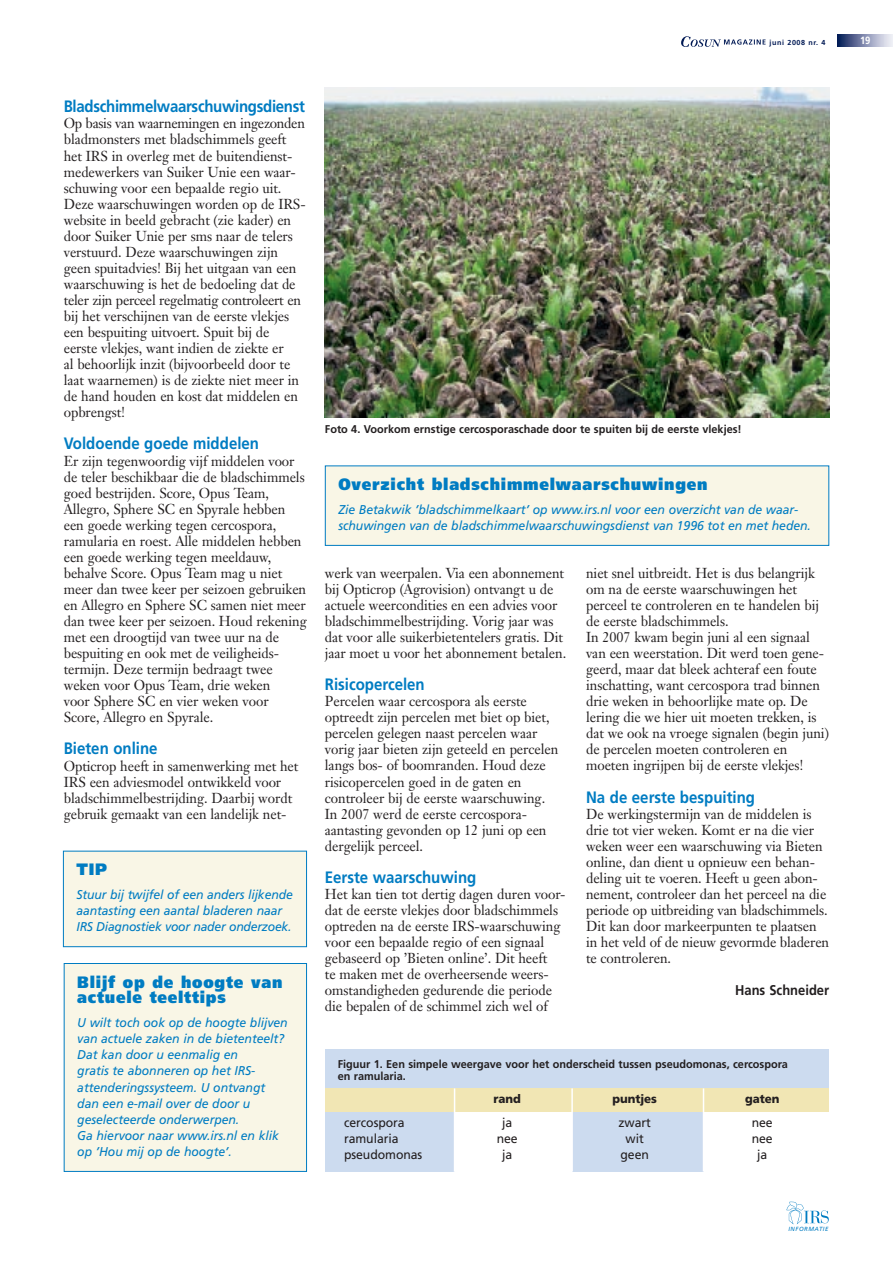
<style>
.page{position:relative;width:893px;height:1263px;background:#fff}
.page>*{position:absolute;margin:0;border:0;box-sizing:border-box;transform-origin:0 0}
.t1{font:700 16.5px "Frutiger";color:#007cc2;scale:.91 1}
.t2{font:900 16.5px/15px "Frutiger";letter-spacing:.05em;color:#007cc2;scale:.92 1}
.t3{font:700 16.5px "Frutiger";letter-spacing:-.02em;color:#007cc2;scale:.91 1}
.t4{font:14.25px/16px "Janson Text";letter-spacing:-.005em;color:#231f20;scale:.96 1}
.t5{font:700 14.1px "Frutiger";color:#231f20;scale:.92 1}
.t6{font:italic 12.75px/16px "Frutiger";letter-spacing:-.005em;color:#007cc2;scale:.96 1}
.t7{font:12.75px "Frutiger";letter-spacing:-.005em;color:#231f20;scale:.96 1}
.t8{font:900 12px "Frutiger";letter-spacing:-.005em;color:#231f20;scale:.96 1}
.t9{font:700 11.25px/12px "Frutiger";color:#231f20}
.t10{font:700 10.5px "Frutiger";color:#fff;scale:.9 1}
.t11{font:700 7.2px "Frutiger";letter-spacing:.08em;color:#001954}
.t12{font:italic 6px "Frutiger";letter-spacing:.09em;color:#007cc2}
</style>
<div class="page">
<svg style="left:786px;top:1202px;width:43px;height:22px"></svg>
<svg style="left:838px;top:34px;width:55px;height:13px"></svg>
<svg style="left:681px;top:36px;width:85px;height:11px"></svg>
<div style="left:325px;top:466px;width:504px;height:79px;background:#f9f6e6"></div>
<div style="left:325px;top:465px;width:504px;height:81px;border:1px solid #007cc2"></div>
<div style="left:63px;top:851px;width:244px;height:96px;background:#f9f6e6"></div>
<div style="left:63px;top:851px;width:244px;height:96px;border:1px solid #007cc2"></div>
<div style="left:64px;top:963px;width:243px;height:208px;background:#f9f6e6"></div>
<div style="left:64px;top:963px;width:243px;height:209px;border:1px solid #007cc2"></div>
<div style="left:325px;top:1049px;width:504px;height:123px;background:#ccdbef"></div>
<div style="left:455px;top:1109px;width:116px;height:63px;background:#fff"></div>
<div style="left:704px;top:1109px;width:125px;height:63px;background:#fff"></div>
<div style="left:325px;top:1088px;width:504px;height:23px;background:#f1e6b4"></div>
<hr style="left:571px;top:1088px;width:2px;height:83px;background:#fff">
<hr style="left:703px;top:1088px;width:1px;height:83px;background:#fff">
<hr style="left:454px;top:1088px;width:1px;height:84px;background:#fff">
<img style="left:325px;top:87px;width:504px;height:330px">
<p class="t11" style="left:770px;top:38px;width:58px">juni 2008 nr. 4</p>
<p class="t10" style="left:860px;top:35px;width:13px">19</p>
<p class="t3" style="left:64px;top:97px;width:267px">Bladschimmelwaarschuwingsdienst</p>
<p class="t4" style="left:64px;top:115px;width:254px">Op basis van waarnemingen en ingezonden bladmonsters met bladschimmels geeft het IRS in overleg met de buitendienst&shy;medewerkers van Suiker Unie een waar&shy;schuwing voor een bepaalde regio uit.<br>Deze waarschuwingen worden op de IRS&shy;website in beeld gebracht (zie kader) en door Suiker Unie per sms naar de telers verstuurd. Deze waarschuwingen zijn geen spuitadvies! Bij het uitgaan van een waarschuwing is het de bedoeling dat de teler zijn perceel regelmatig controleert en bij het verschijnen van de eerste vlekjes een bespuiting uitvoert. Spuit bij de eerste vlekjes, want indien de ziekte er<br>al behoorlijk inzit (bijvoorbeeld door te laat waarnemen) is de ziekte niet meer in de hand houden en kost dat middelen en opbrengst!</p>
<p class="t1" style="left:64px;top:434px;width:216px">Voldoende goede middelen</p>
<p class="t4" style="left:64px;top:452px;width:255px">Er zijn tegenwoordig vijf middelen voor de teler beschikbaar die de bladschimmels goed bestrijden. Score, Opus Team, Allegro, Sphere SC en Spyrale hebben een goede werking tegen cercospora, ramularia en roest. Alle middelen hebben een goede werking tegen meeldauw, behalve Score. Opus Team mag u niet meer dan twee keer per seizoen gebruiken en Allegro en Sphere SC samen niet meer dan twee keer per seizoen. Houd rekening met een droogtijd van twee uur na de bespuiting en ook met de veiligheids&shy;termijn. Deze termijn bedraagt twee weken voor Opus Team, drie weken<br>voor Sphere SC en vier weken voor Score, Allegro en Spyrale.</p>
<p class="t1" style="left:64px;top:739px;width:105px">Bieten online</p>
<p class="t4" style="left:64px;top:757px;width:246px">Opticrop heeft in samenwerking met het IRS een adviesmodel ontwikkeld voor bladschimmelbestrijding. Daarbij wordt gebruik gemaakt van een landelijk net-</p>
<p class="t2" style="left:77px;top:862px;width:35px">TIP</p>
<p class="t6" style="left:77px;top:886px;width:227px">Stuur bij twijfel of een anders lijkende aantasting een aantal bladeren naar<br>IRS Diagnostiek voor nader onderzoek.</p>
<p class="t2" style="left:77px;top:974px;width:224px">Blijf op de hoogte van actuele teelttips</p>
<p class="t6" style="left:77px;top:1015px;width:221px">U wilt toch ook op de hoogte blijven van actuele zaken in de bietenteelt?<br>Dat kan door u eenmalig en<br>gratis te abonneren op het IRS&shy;attenderingssysteem. U ontvangt dan een e-mail over de door u geselecteerde onderwerpen.<br>Ga hiervoor naar www.irs.nl en klik op ’Hou mij op de hoogte’.</p>
<p class="t9" style="left:325px;top:423px;width:418px">Foto 4. Voorkom ernstige cercosporaschade door te spuiten bij de eerste vlekjes!</p>
<p class="t2" style="left:338px;top:477px;width:403px">Overzicht bladschimmelwaarschuwingen</p>
<p class="t6" style="left:338px;top:501px;width:494px">Zie Betakwik ’bladschimmelkaart’ op www.irs.nl voor een overzicht van de waar&shy;schuwingen van de bladschimmelwaarschuwingsdienst van 1996 tot en met heden.</p>
<p class="t4" style="left:325px;top:565px;width:253px">werk van weerpalen. Via een abonnement bij Opticrop (Agrovision) ontvangt u de actuele weercondities en een advies voor bladschimmelbestrijding. Vorig jaar was dat voor alle suikerbietentelers gratis. Dit jaar moet u voor het abonnement betalen.</p>
<p class="t1" style="left:325px;top:675px;width:111px">Risicopercelen</p>
<p class="t4" style="left:325px;top:693px;width:245px">Percelen waar cercospora als eerste optreedt zijn percelen met biet op biet, percelen gelegen naast percelen waar vorig jaar bieten zijn geteeld en percelen langs bos- of boomranden. Houd deze risicopercelen goed in de gaten en controleer bij de eerste waarschuwing.<br>In 2007 werd de eerste cercospora&shy;aantasting gevonden op 12 juni op een dergelijk perceel.</p>
<p class="t1" style="left:325px;top:867px;width:168px">Eerste waarschuwing</p>
<p class="t4" style="left:325px;top:886px;width:252px">Het kan tien tot dertig dagen duren voor&shy;dat de eerste vlekjes door bladschimmels optreden na de eerste IRS-waarschuwing voor een bepaalde regio of een signaal gebaseerd op ’Bieten online’. Dit heeft<br>te maken met de overheersende weers&shy;omstandigheden gedurende die periode die bepalen of de schimmel zich wel of</p>
<p class="t4" style="left:586px;top:565px;width:255px">niet snel uitbreidt. Het is dus belangrijk om na de eerste waarschuwingen het perceel te controleren en te handelen bij de eerste bladschimmels.<br>In 2007 kwam begin juni al een signaal van een weerstation. Dit werd toen gene&shy;geerd, maar dat bleek achteraf een foute inschatting, want cercospora trad binnen drie weken in behoorlijke mate op. De lering die we hier uit moeten trekken, is dat we ook na vroege signalen (begin juni) de percelen moeten controleren en moeten ingrijpen bij de eerste vlekjes!</p>
<p class="t1" style="left:586px;top:787px;width:187px">Na de eerste bespuiting</p>
<p class="t4" style="left:586px;top:805px;width:255px">De werkingstermijn van de middelen is drie tot vier weken. Komt er na die vier weken weer een waarschuwing via Bieten online, dan dient u opnieuw een behan&shy;deling uit te voeren. Heeft u geen abon&shy;nement, controleer dan het perceel na die periode op uitbreiding van bladschimmels.<br>Dit kan door markeerpunten te plaatsen in het veld of de nieuw gevormde bladeren te controleren.</p>
<p class="t5" style="left:735px;top:982px;width:104px">Hans Schneider</p>
<p class="t9" style="left:338px;top:1058px;width:452px">Figuur 1. Een simpele weergave voor het onderscheid tussen pseudomonas, cercospora en ramularia.</p>
<p class="t8" style="left:494px;top:1092px;width:30px">rand</p>
<p class="t8" style="left:612px;top:1092px;width:48px">puntjes</p>
<p class="t8" style="left:745px;top:1092px;width:37px">gaten</p>
<p class="t7" style="left:344px;top:1115px;width:65px">cercospora</p>
<p class="t7" style="left:502px;top:1115px;width:12px">ja</p>
<p class="t7" style="left:618px;top:1115px;width:35px">zwart</p>
<p class="t7" style="left:752px;top:1115px;width:23px">nee</p>
<p class="t7" style="left:344px;top:1131px;width:58px">ramularia</p>
<p class="t7" style="left:497px;top:1131px;width:23px">nee</p>
<p class="t7" style="left:626px;top:1131px;width:20px">wit</p>
<p class="t7" style="left:752px;top:1131px;width:23px">nee</p>
<p class="t7" style="left:344px;top:1147px;width:83px">pseudomonas</p>
<p class="t7" style="left:502px;top:1147px;width:12px">ja</p>
<p class="t7" style="left:620px;top:1147px;width:31px">geen</p>
<p class="t7" style="left:757px;top:1147px;width:12px">ja</p>
<p class="t12" style="left:788px;top:1225px;width:42px">informatie</p>
</div>
